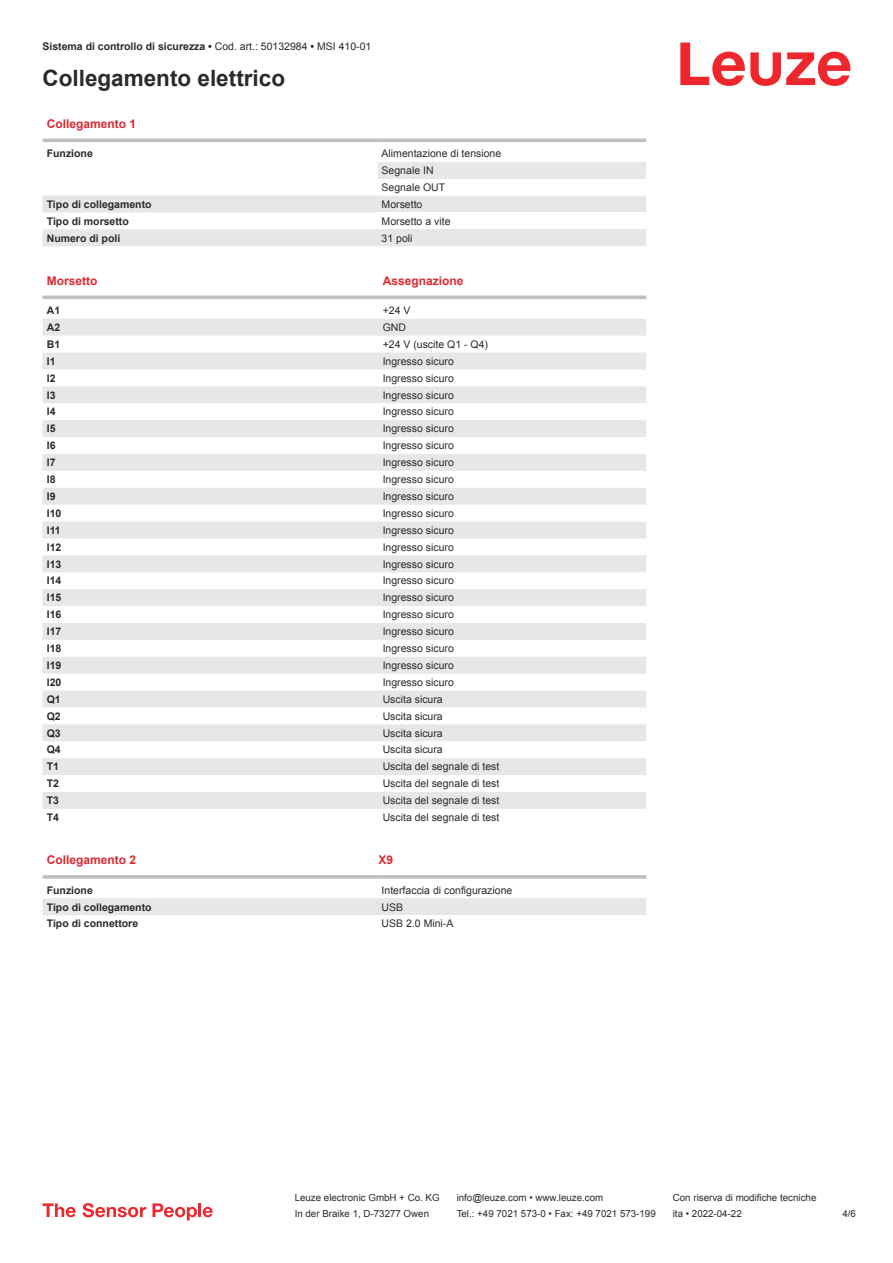
<style>
.page{position:relative;width:893px;height:1263px;background:#fff}
.page>*{position:absolute;margin:0;border:0;box-sizing:border-box;transform-origin:0 0}
.t1{font:700 22.5px "Arial";color:#2b292a}
.t2{font:700 12px "Arial";color:#db2a30}
.t3{font:10.5px/17px "Arial";color:#2b292a}
.t4{font:700 10.5px "Arial";color:#2b292a}
.t5{font:9.75px "Arial";color:#2b292a}
.s1{font-weight:400}
</style>
<div class="page">
<svg style="left:680px;top:43px;width:170px;height:43px"></svg>
<svg style="left:43px;top:138px;width:603px;height:1px"></svg>
<hr style="left:43px;top:139px;width:335px;height:3px;background:#bdbfc1">
<hr style="left:378px;top:139px;width:268px;height:3px;background:#bdbfc1">
<svg style="left:43px;top:195px;width:335px;height:51px"></svg>
<div style="left:378px;top:162px;width:268px;height:17px;background:#e6e7e9"></div>
<div style="left:378px;top:196px;width:268px;height:16px;background:#e6e7e9"></div>
<div style="left:378px;top:229px;width:268px;height:17px;background:#e6e7e9"></div>
<svg style="left:43px;top:319px;width:603px;height:490px;fill:#eaeaec"></svg>
<hr style="left:43px;top:296px;width:335px;height:3px;background:#bdbfc1">
<hr style="left:378px;top:296px;width:268px;height:3px;background:#bdbfc1">
<div style="left:43px;top:898px;width:335px;height:17px;background:#e6e7e9"></div>
<svg style="left:43px;top:875px;width:335px;height:4px"></svg>
<svg style="left:378px;top:875px;width:268px;height:4px"></svg>
<div style="left:378px;top:898px;width:268px;height:17px;background:#e6e7e9"></div>
<svg style="left:43px;top:1203px;width:33px;height:14px"></svg>
<svg style="left:83px;top:1203px;width:63px;height:14px"></svg>
<svg style="left:153px;top:1203px;width:44px;height:17px"></svg>
<hr style="left:198px;top:1203px;width:3px;height:14px;background:#ed272d">
<svg style="left:203px;top:1207px;width:10px;height:10px"></svg>
<p class="t4" style="left:43px;top:43px;width:330px">Sistema di controllo di sicurezza • <span class="s1">Cod. art.: 50132984</span> • <span class="s1">MSI 410-01</span></p>
<h1 class="t1" style="left:43px;top:70px;width:244px">Collegamento elettrico</h1>
<p class="t2" style="left:47px;top:119px;width:91px">Collegamento 1</p>
<p class="t4" style="left:47px;top:149px;width:48px">Funzione</p>
<p class="t3" style="left:382px;top:146px;width:121px">Alimentazione di tensione<br>Segnale IN<br>Segnale OUT</p>
<p class="t4" style="left:47px;top:200px;width:106px">Tipo di collegamento</p>
<p class="t3" style="left:382px;top:197px;width:42px">Morsetto</p>
<p class="t4" style="left:47px;top:217px;width:84px">Tipo di morsetto</p>
<p class="t3" style="left:382px;top:213px;width:70px">Morsetto a vite</p>
<p class="t4" style="left:47px;top:234px;width:75px">Numero di poli</p>
<p class="t3" style="left:382px;top:230px;width:32px">31 poli</p>
<p class="t2" style="left:47px;top:276px;width:52px">Morsetto</p>
<p class="t2" style="left:383px;top:276px;width:82px">Assegnazione</p>
<p class="t4" style="left:47px;top:306px;width:15px">A1</p>
<p class="t3" style="left:383px;top:303px;width:29px">+24 V</p>
<p class="t4" style="left:47px;top:323px;width:15px">A2</p>
<p class="t3" style="left:383px;top:320px;width:25px">GND</p>
<p class="t4" style="left:47px;top:340px;width:15px">B1</p>
<p class="t3" style="left:383px;top:337px;width:107px">+24 V (uscite Q1 - Q4)</p>
<p class="t4" style="left:47px;top:357px;width:10px">I1</p>
<p class="t3" style="left:383px;top:353px;width:73px">Ingresso sicuro</p>
<p class="t4" style="left:47px;top:374px;width:10px">I2</p>
<p class="t3" style="left:383px;top:370px;width:73px">Ingresso sicuro</p>
<p class="t4" style="left:47px;top:391px;width:10px">I3</p>
<p class="t3" style="left:383px;top:387px;width:73px">Ingresso sicuro</p>
<p class="t4" style="left:47px;top:408px;width:10px">I4</p>
<p class="t3" style="left:383px;top:404px;width:73px">Ingresso sicuro</p>
<p class="t4" style="left:47px;top:425px;width:10px">I5</p>
<p class="t3" style="left:383px;top:421px;width:73px">Ingresso sicuro</p>
<p class="t4" style="left:47px;top:442px;width:10px">I6</p>
<p class="t3" style="left:383px;top:438px;width:73px">Ingresso sicuro</p>
<p class="t4" style="left:47px;top:458px;width:10px">I7</p>
<p class="t3" style="left:383px;top:455px;width:73px">Ingresso sicuro</p>
<p class="t4" style="left:47px;top:475px;width:10px">I8</p>
<p class="t3" style="left:383px;top:472px;width:73px">Ingresso sicuro</p>
<p class="t4" style="left:47px;top:492px;width:10px">I9</p>
<p class="t3" style="left:383px;top:489px;width:73px">Ingresso sicuro</p>
<p class="t4" style="left:47px;top:509px;width:16px">I10</p>
<p class="t3" style="left:383px;top:506px;width:73px">Ingresso sicuro</p>
<p class="t4" style="left:47px;top:526px;width:16px">I11</p>
<p class="t3" style="left:383px;top:522px;width:73px">Ingresso sicuro</p>
<p class="t4" style="left:47px;top:543px;width:16px">I12</p>
<p class="t3" style="left:383px;top:539px;width:73px">Ingresso sicuro</p>
<p class="t4" style="left:47px;top:560px;width:16px">I13</p>
<p class="t3" style="left:383px;top:556px;width:73px">Ingresso sicuro</p>
<p class="t4" style="left:47px;top:577px;width:16px">I14</p>
<p class="t3" style="left:383px;top:573px;width:73px">Ingresso sicuro</p>
<p class="t4" style="left:47px;top:594px;width:16px">I15</p>
<p class="t3" style="left:383px;top:590px;width:73px">Ingresso sicuro</p>
<p class="t4" style="left:47px;top:611px;width:16px">I16</p>
<p class="t3" style="left:383px;top:607px;width:73px">Ingresso sicuro</p>
<p class="t4" style="left:47px;top:627px;width:16px">I17</p>
<p class="t3" style="left:383px;top:624px;width:73px">Ingresso sicuro</p>
<p class="t4" style="left:47px;top:644px;width:16px">I18</p>
<p class="t3" style="left:383px;top:641px;width:73px">Ingresso sicuro</p>
<p class="t4" style="left:47px;top:661px;width:16px">I19</p>
<p class="t3" style="left:383px;top:658px;width:73px">Ingresso sicuro</p>
<p class="t4" style="left:47px;top:678px;width:16px">I20</p>
<p class="t3" style="left:383px;top:675px;width:73px">Ingresso sicuro</p>
<p class="t4" style="left:47px;top:695px;width:16px">Q1</p>
<p class="t3" style="left:383px;top:691px;width:62px">Uscita sicura</p>
<p class="t4" style="left:47px;top:712px;width:16px">Q2</p>
<p class="t3" style="left:383px;top:708px;width:62px">Uscita sicura</p>
<p class="t4" style="left:47px;top:729px;width:16px">Q3</p>
<p class="t3" style="left:383px;top:725px;width:62px">Uscita sicura</p>
<p class="t4" style="left:47px;top:746px;width:16px">Q4</p>
<p class="t3" style="left:383px;top:742px;width:62px">Uscita sicura</p>
<p class="t4" style="left:47px;top:763px;width:14px">T1</p>
<p class="t3" style="left:383px;top:759px;width:118px">Uscita del segnale di test</p>
<p class="t4" style="left:47px;top:780px;width:14px">T2</p>
<p class="t3" style="left:383px;top:776px;width:118px">Uscita del segnale di test</p>
<p class="t4" style="left:47px;top:796px;width:14px">T3</p>
<p class="t3" style="left:383px;top:793px;width:118px">Uscita del segnale di test</p>
<p class="t4" style="left:47px;top:813px;width:14px">T4</p>
<p class="t3" style="left:383px;top:810px;width:118px">Uscita del segnale di test</p>
<p class="t2" style="left:47px;top:855px;width:91px">Collegamento 2</p>
<p class="t2" style="left:378px;top:855px;width:16px">X9</p>
<p class="t4" style="left:47px;top:886px;width:48px">Funzione</p>
<p class="t3" style="left:382px;top:882px;width:132px">Interfaccia di configurazione</p>
<p class="t4" style="left:47px;top:903px;width:106px">Tipo di collegamento</p>
<p class="t3" style="left:382px;top:899px;width:23px">USB</p>
<p class="t4" style="left:47px;top:920px;width:93px">Tipo di connettore</p>
<p class="t3" style="left:382px;top:916px;width:73px">USB 2.0 Mini-A</p>
<p class="t5" style="left:295px;top:1194px;width:146px">Leuze electronic GmbH + Co. KG</p>
<p class="t5" style="left:457px;top:1194px;width:148px">info@leuze.com • www.leuze.com</p>
<p class="t5" style="left:673px;top:1194px;width:145px">Con riserva di modifiche tecniche</p>
<p class="t5" style="left:295px;top:1210px;width:136px">In der Braike 1, D-73277 Owen</p>
<p class="t5" style="left:457px;top:1210px;width:201px">Tel.: +49 7021 573-0 • Fax: +49 7021 573-199</p>
<p class="t5" style="left:673px;top:1210px;width:70px">ita • 2022-04-22</p>
<p class="t5" style="left:842px;top:1210px;width:15px">4 /6</p>
</div>
